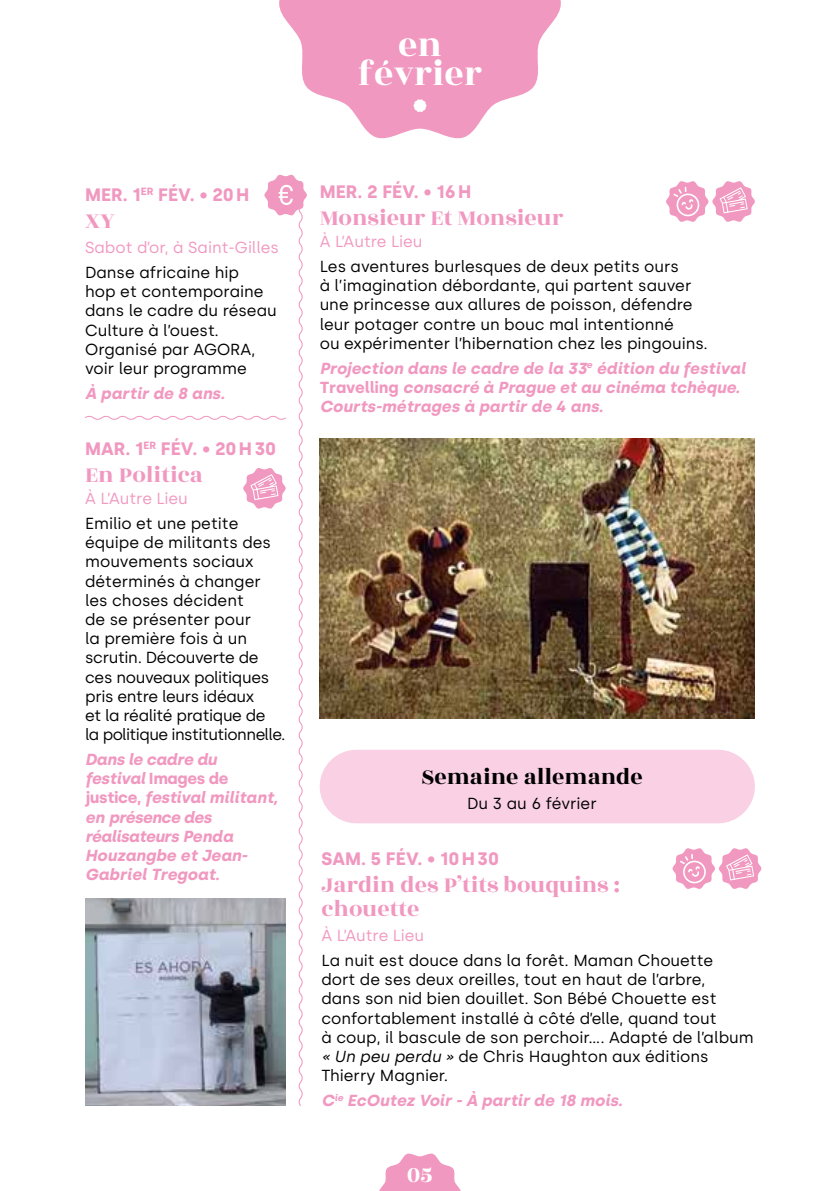
<style>
.page{position:relative;width:840px;height:1191px;background:#fff}
.page>*{position:absolute;margin:0;border:0;box-sizing:border-box;transform-origin:0 0}
.t1{font:37.8px/28.8px "Rozha One";color:#fff;text-align:center}
.t2{font:24px/24px "Rozha One";color:#f198c0}
.t3{font:24px "Rozha One";color:#000}
.t4{font:24px "Rozha One";color:#fff}
.t5{font:700 18px "Silka";color:#f198c0}
.t6{font:16px/19.2px "Silka";color:#000}
.t7{font:16px/19.2px "Silka";letter-spacing:-.02em;color:#000}
.t8{font:italic 700 16px/19.2px "Silka";color:#f198c0}
.t9{font:italic 700 16px/19.2px "Silka";letter-spacing:-.02em;color:#f198c0}
.t10{font:16px "Silka";color:#f198c0}
.s1{font-style:normal}
.s2{font-style:italic}
</style>
<div class="page">
<img style="left:319px;top:438px;width:435px;height:280px">
<svg style="left:666px;top:181px;width:88px;height:41px"></svg>
<svg style="left:85px;top:174px;width:222px;height:932px"></svg>
<img style="left:85px;top:898px;width:200px;height:208px">
<div style="left:319px;top:749px;width:435px;height:74px;background:#f9d0e4;border-radius:37px"></div>
<svg style="left:279px;top:0;width:281px;height:139px"></svg>
<svg style="left:672px;top:848px;width:89px;height:41px"></svg>
<svg style="left:379px;top:1153px;width:82px;height:38px"></svg>
<h1 class="t1" style="left:357px;top:31px;width:126px">en février</h1>
<p class="t5" style="left:85px;top:184px;width:166px">MER. 1<sup>ER</sup> FÉV. • 20H</p>
<h2 class="t2" style="left:85px;top:209px;width:31px">XY</h2>
<p class="t10" style="left:85px;top:238px;width:195px">Sabot d’or, à Saint-Gilles</p>
<p class="t6" style="left:85px;top:263px;width:193px">Danse africaine hip<br>hop et contemporaine dans le cadre du réseau<br>Culture à l’ouest.<br>Organisé par AGORA, voir leur programme</p>
<p class="t8" style="left:85px;top:384px;width:141px">À partir de 8 ans.</p>
<p class="t5" style="left:85px;top:438px;width:192px">MAR. 1<sup>ER</sup> FÉV. • 20H30</p>
<h2 class="t2" style="left:85px;top:463px;width:119px">En Politica</h2>
<p class="t10" style="left:85px;top:489px;width:104px">À L’Autre Lieu</p>
<p class="t7" style="left:85px;top:514px;width:202px">Emilio et une petite équipe de militants des mouvements sociaux déterminés à changer les choses décident<br>de se présenter pour<br>la première fois à un scrutin. Découverte de ces nouveaux politiques pris entre leurs idéaux<br>et la réalité pratique de<br>la politique institutionnelle.</p>
<p class="t9" style="left:85px;top:750px;width:194px">Dans le cadre du festival <span class="s1">Images de justice,</span> festival militant, en présence des réalisateurs Penda<br>Houzangbe et Jean-<br>Gabriel Tregoat.</p>
<p class="t5" style="left:319px;top:181px;width:153px">MER. 2 FÉV. • 16H</p>
<h2 class="t2" style="left:319px;top:206px;width:245px">Monsieur Et Monsieur</h2>
<p class="t10" style="left:319px;top:232px;width:104px">À L’Autre Lieu</p>
<p class="t6" style="left:319px;top:257px;width:389px">Les aventures burlesques de deux petits ours<br>à l’imagination débordante, qui partent sauver une princesse aux allures de poisson, défendre leur potager contre un bouc mal intentionné<br>ou expérimenter l’hibernation chez les pingouins.</p>
<p class="t8" style="left:319px;top:358px;width:427px">Projection dans le cadre de la 33<sup>e</sup> édition du festival<br><span class="s1">Travelling</span> consacré à Prague et au cinéma tchèque.<br>Courts-métrages à partir de 4 ans.</p>
<h2 class="t3" style="left:421px;top:760px;width:223px">Semaine allemande</h2>
<p class="t6" style="left:467px;top:793px;width:131px">Du 3 au 6 février</p>
<p class="t5" style="left:321px;top:848px;width:179px">SAM. 5 FÉV. • 10H30</p>
<h2 class="t2" style="left:321px;top:873px;width:300px">Jardin des P’tits bouquins : chouette</h2>
<p class="t10" style="left:321px;top:926px;width:104px">À L’Autre Lieu</p>
<p class="t6" style="left:321px;top:950px;width:433px">La nuit est douce dans la forêt. Maman Chouette<br>dort de ses deux oreilles, tout en haut de l’arbre,<br>dans son nid bien douillet. Son Bébé Chouette est confortablement installé à côté d’elle, quand tout<br>à coup, il bascule de son perchoir…. Adapté de l’album <span class="s2">« Un peu perdu »</span> de Chris Haughton aux éditions Thierry Magnier.</p>
<p class="t8" style="left:321px;top:1090px;width:302px">C<sup>ie</sup> EcOutez Voir - À partir de 18 mois.</p>
<h2 class="t4" style="left:406px;top:1158px;width:28px">05</h2>
</div>
